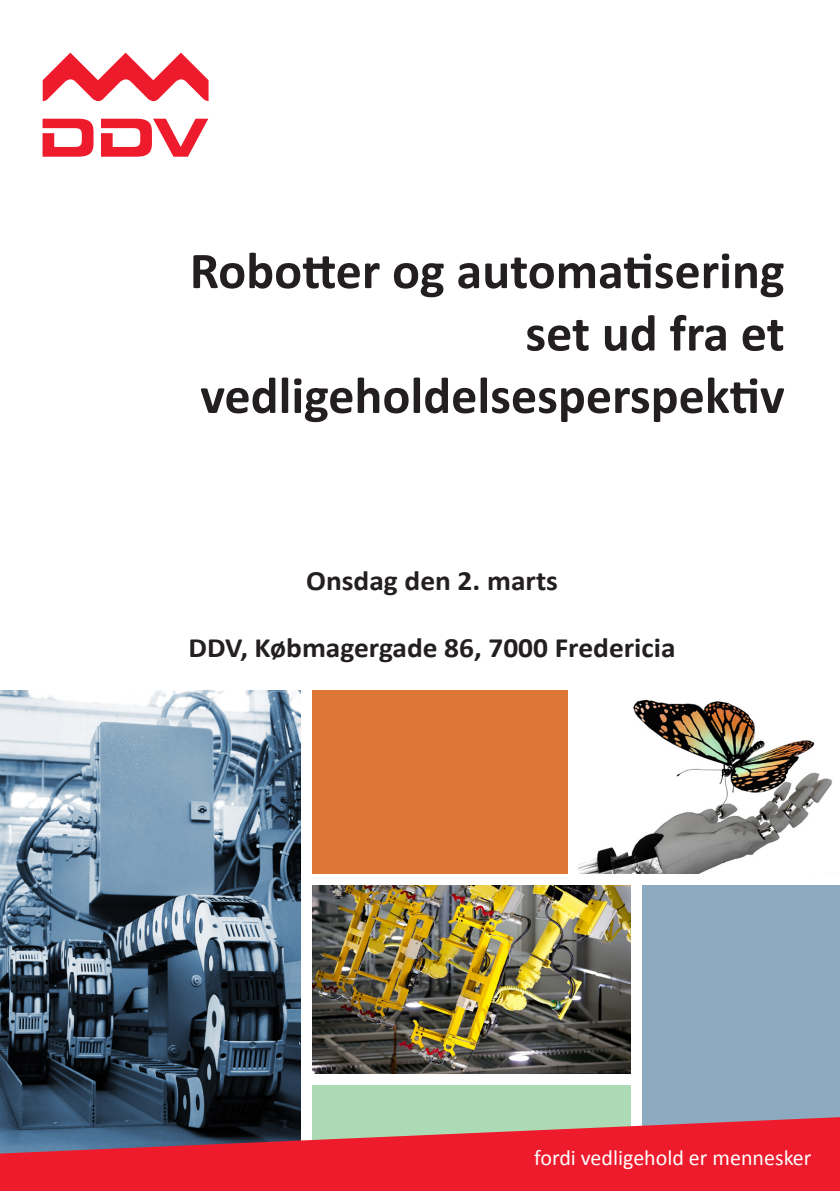
<style>
.page{position:relative;width:840px;height:1191px;background:#fff}
.page>*{position:absolute;margin:0;border:0;box-sizing:border-box;transform-origin:0 0}
.t1{font:700 52px/62.4px "Calibri";color:#231f20;text-align:right}
.t2{font:700 28px "Calibri";color:#231f20;scale:1.05 1}
.t3{font:24px "Calibri";color:#fff}
.t4{font:22px "Calibri";color:#fff}
</style>
<div class="page">
<div style="left:312px;top:690px;width:255px;height:183px;background:#dd7536"></div>
<div style="left:312px;top:1085px;width:318px;height:71px;background:#acdab5"></div>
<img style="left:0;top:690px;width:300px;height:427px">
<img style="left:312px;top:885px;width:318px;height:188px">
<div style="left:641px;top:885px;width:198px;height:263px;background:#8cabc0"></div>
<img style="left:578px;top:699px;width:254px;height:174px">
<svg style="left:43px;top:119px;width:50px;height:38px"></svg>
<svg style="left:101px;top:119px;width:107px;height:38px"></svg>
<svg style="left:43px;top:53px;width:165px;height:49px"></svg>
<svg style="left:0;top:1117px;width:839px;height:74px;fill:#ee1b2c"></svg>
<p class="t1" style="left:190px;top:239px;width:596px">Robotter og automatisering set ud fra et vedligeholdelsesperspektiv</p>
<p class="t2" style="left:306px;top:562px;width:241px">Onsdag den 2. marts</p>
<p class="t2" style="left:188px;top:630px;width:465px">DDV, Købmagergade 86, 7000 Fredericia</p>
<p class="t4" style="left:534px;top:1143px;width:279px">fordi vedligehold er mennesker</p>
<p class="t3" style="left:511px;top:1143px;width:304px">fordi vedligehold er mennesker</p>
</div>
